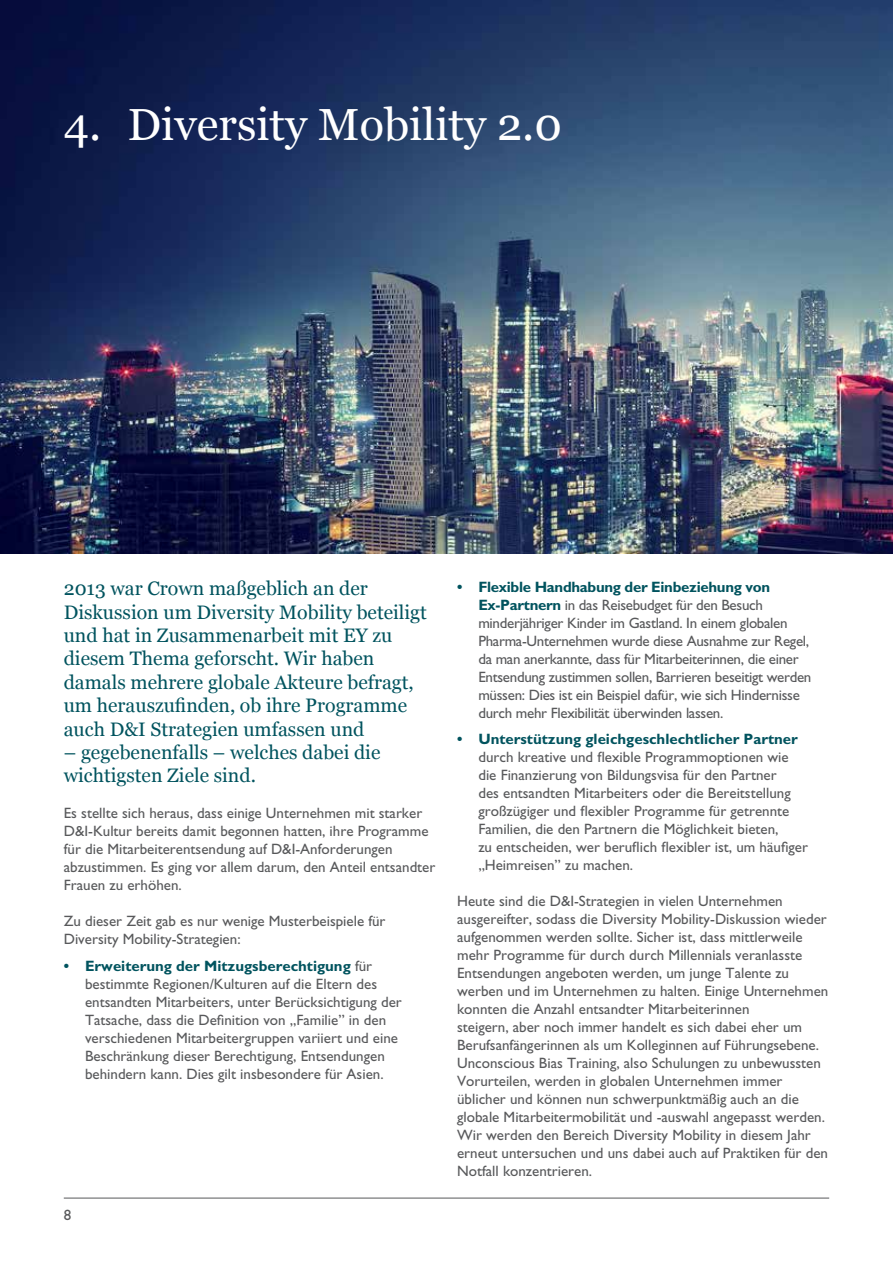
<style>
.page{position:relative;width:893px;height:1263px;background:#fff}
.page>*{position:absolute;margin:0;border:0;box-sizing:border-box;transform-origin:0 0}
.t1{font:45px "Georgia";color:#fff}
.t2{font:19.5px/23.4px "Georgia";color:#00535e}
.t3{font:15px/18px "Gill Sans";color:#58595b}
.t4{font:15px/18px "Gill Sans";letter-spacing:-.02em;color:#58595b}
.t5{font:700 15px "Gill Sans";color:#00535e}
.s1{font-weight:700;color:#00535e}
</style>
<div class="page">
<img style="left:0;top:0;width:893px;height:554px">
<hr style="left:64px;top:1198px;width:765px;height:1px;background:#58595b">
<h1 class="t1" style="left:64px;top:98px;width:500px">4. Diversity Mobility 2.0</h1>
<p class="t2" style="left:64px;top:577px;width:365px">2013 war Crown maßgeblich an der Diskussion um Diversity Mobility beteiligt und hat in Zusammenarbeit mit EY zu diesem Thema geforscht. Wir haben damals mehrere globale Akteure befragt, um herauszufinden, ob ihre Programme auch D&amp;I Strategien umfassen und</p>
<h2 class="t2" style="left:64px;top:741px;width:318px">– gegebenenfalls – welches dabei die wichtigsten Ziele sind.</h2>
<p class="t3" style="left:64px;top:804px;width:373px">Es stellte sich heraus, dass einige Unternehmen mit starker D&amp;I-Kultur bereits damit begonnen hatten, ihre Programme für die Mitarbeiterentsendung auf D&amp;I-Anforderungen abzustimmen. Es ging vor allem darum, den Anteil entsandter Frauen zu erhöhen.</p>
<p class="t3" style="left:64px;top:912px;width:323px">Zu dieser Zeit gab es nur wenige Musterbeispiele für<br>Diversity Mobility-Strategien:</p>
<p class="t3" style="left:85px;top:957px;width:318px;text-indent:-21px"><span class="s1">• Erweiterung der Mitzugsberechtigung</span> für bestimmte Regionen/Kulturen auf die Eltern des entsandten Mitarbeiters, unter Berücksichtigung der Tatsache, dass die Definition von „Familie” in den verschiedenen Mitarbeitergruppen variiert und eine Beschränkung dieser Berechtigung, Entsendungen behindern kann. Dies gilt insbesondere für Asien.</p>
<p class="t3" style="left:64px;top:1206px;width:9px">8</p>
<p class="t4" style="left:478px;top:578px;width:335px;text-indent:-21px"><span class="s1">• Flexible Handhabung der Einbeziehung von Ex-Partnern</span> in das Reisebudget für den Besuch minderjähriger Kinder im Gastland. In einem globalen Pharma-Unternehmen wurde diese Ausnahme zur Regel, da man anerkannte, dass für Mitarbeiterinnen, die einer Entsendung zustimmen sollen, Barrieren beseitigt werden müssen: Dies ist ein Beispiel dafür, wie sich Hindernisse durch mehr Flexibilität überwinden lassen.</p>
<p class="t5" style="left:457px;top:730px;width:342px">• Unterstützung gleichgeschlechtlicher Partner</p>
<p class="t3" style="left:478px;top:748px;width:331px">durch kreative und flexible Programmoptionen wie die Finanzierung von Bildungsvisa für den Partner<br>des entsandten Mitarbeiters oder die Bereitstellung großzügiger und flexibler Programme für getrennte Familien, die den Partnern die Möglichkeit bieten,<br>zu entscheiden, wer beruflich flexibler ist, um häufiger „Heimreisen” zu machen.</p>
<p class="t3" style="left:457px;top:892px;width:373px">Heute sind die D&amp;I-Strategien in vielen Unternehmen ausgereifter, sodass die Diversity Mobility-Diskussion wieder aufgenommen werden sollte. Sicher ist, dass mittlerweile mehr Programme für durch durch Millennials veranlasste Entsendungen angeboten werden, um junge Talente zu werben und im Unternehmen zu halten. Einige Unternehmen konnten die Anzahl entsandter Mitarbeiterinnen<br>steigern, aber noch immer handelt es sich dabei eher um Berufsanfängerinnen als um Kolleginnen auf Führungsebene.<br>Unconscious Bias Training, also Schulungen zu unbewussten Vorurteilen, werden in globalen Unternehmen immer üblicher und können nun schwerpunktmäßig auch an die globale Mitarbeitermobilität und -auswahl angepasst werden.<br>Wir werden den Bereich Diversity Mobility in diesem Jahr erneut untersuchen und uns dabei auch auf Praktiken für den Notfall konzentrieren.</p>
</div>
